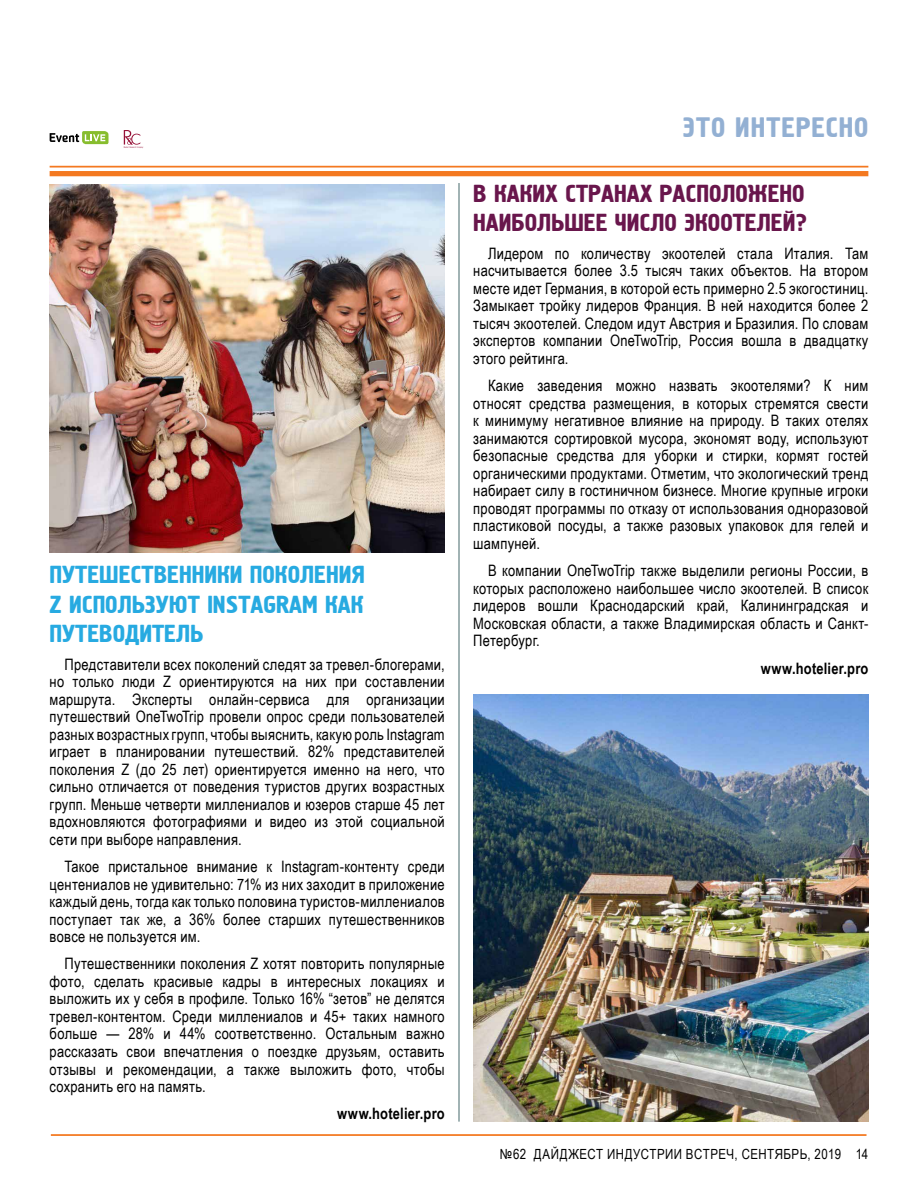
<style>
.page{position:relative;width:918px;height:1191px;background:#fff}
.page>*{position:absolute;margin:0;border:0;box-sizing:border-box;transform-origin:0 0}
.t1{font:28px "Hermes";letter-spacing:.035em;color:#93b0d3}
.t2{font:24.5px/29.4px "Hermes";color:#27aae1;text-align:justify}
.t3{font:24.5px/29.4px "Hermes";color:#69164c}
.t4{font:15.75px/17.5px "Arial Narrow";letter-spacing:.015em;color:#000;text-align:justify}
.t5{font:700 15.75px "Arial Narrow";letter-spacing:.015em;color:#000}
.t6{font:14px "Arial Narrow";letter-spacing:.035em;color:#000}
</style>
<div class="page">
<hr style="left:50px;top:166px;width:818px;height:1px;background:#f47920">
<div style="left:50px;top:171px;width:818px;height:5px;background:#f47920"></div>
<hr style="left:51px;top:1134px;width:815px;height:1px;background:#f47920">
<svg style="left:124px;top:130px;width:19px;height:18px"></svg>
<svg style="left:50px;top:131px;width:58px;height:13px"></svg>
<img style="left:50px;top:184px;width:395px;height:368px">
<img style="left:473px;top:694px;width:395px;height:427px">
<hr style="left:458px;top:183px;width:2px;height:938px;background:#95a9aa">
<h2 class="t2" style="left:50px;top:561px;width:317px">ПУТЕШЕСТВЕННИКИ ПОКОЛЕНИЯ Z ИСПОЛЬЗУЮТ INSTAGRAM КАК ПУТЕВОДИТЕЛЬ</h2>
<p class="t4" style="left:50px;top:654px;width:397px;text-indent:15px">Представители всех поколений следят за тревел-блогерами, но только люди Z ориентируются на них при составлении маршрута. Эксперты онлайн-сервиса для организации путешествий OneTwoTrip провели опрос среди пользователей разных возрастных групп, чтобы выяснить, какую роль Instagram играет в планировании путешествий. 82% представителей поколения Z (до 25 лет) ориентируется именно на него, что сильно отличается от поведения туристов других возрастных групп. Меньше четверти миллениалов и юзеров старше 45 лет вдохновляются фотографиями и видео из этой социальной сети при выборе направления.</p>
<p class="t4" style="left:50px;top:857px;width:397px;text-indent:15px">Такое пристальное внимание к Instagram-контенту среди центениалов не удивительно: 71% из них заходит в приложение каждый день, тогда как только половина туристов-миллениалов поступает так же, а 36% более старших путешественников вовсе не пользуется им.</p>
<p class="t4" style="left:50px;top:954px;width:396px;text-indent:15px">Путешественники поколения Z хотят повторить популярные фото, сделать красивые кадры в интересных локациях и выложить их у себя в профиле. Только 16% “зетов” не делятся тревел-контентом. Среди миллениалов и 45+ таких намного больше — 28% и 44% соответственно. Остальным важно рассказать свои впечатления о поездке друзьям, оставить отзывы и рекомендации, а также выложить фото, чтобы сохранить его на память.</p>
<p class="t5" style="left:337px;top:1102px;width:109px">www.hotelier.pro</p>
<h1 class="t1" style="left:682px;top:111px;width:187px">ЭТО ИНТЕРЕСНО</h1>
<h2 class="t3" style="left:473px;top:179px;width:335px">В КАКИХ СТРАНАХ РАСПОЛОЖЕНО<br>НАИБОЛЬШЕЕ ЧИСЛО ЭКООТЕЛЕЙ?</h2>
<p class="t4" style="left:473px;top:244px;width:396px;text-indent:15px">Лидером по количеству экоотелей стала Италия. Там насчитывается более 3.5 тысяч таких объектов. На втором месте идет Германия, в которой есть примерно 2.5 экогостиниц.<br>Замыкает тройку лидеров Франция. В ней находится более 2 тысяч экоотелей. Следом идут Австрия и Бразилия. По словам экспертов компании OneTwoTrip, Россия вошла в двадцатку этого рейтинга.</p>
<p class="t4" style="left:473px;top:376px;width:397px;text-indent:15px">Какие заведения можно назвать экоотелями? К ним относят средства размещения, в которых стремятся свести к минимуму негативное влияние на природу. В таких отелях занимаются сортировкой мусора, экономят воду, используют безопасные средства для уборки и стирки, кормят гостей органическими продуктами. Отметим, что экологический тренд набирает силу в гостиничном бизнесе. Многие крупные игроки проводят программы по отказу от использования одноразовой пластиковой посуды, а также разовых упаковок для гелей и шампуней.</p>
<p class="t4" style="left:473px;top:561px;width:396px;text-indent:15px">В компании OneTwoTrip также выделили регионы России, в которых расположено наибольшее число экоотелей. В список лидеров вошли Краснодарский край, Калининградская и Московская области, а также Владимирская область и Санкт-Петербург.</p>
<p class="t5" style="left:761px;top:656px;width:109px">www.hotelier.pro</p>
<p class="t6" style="left:500px;top:1143px;width:370px">№62 ДАЙДЖЕСТ ИНДУСТРИИ ВСТРЕЧ, СЕНТЯБРЬ, 2019 14</p>
</div>
